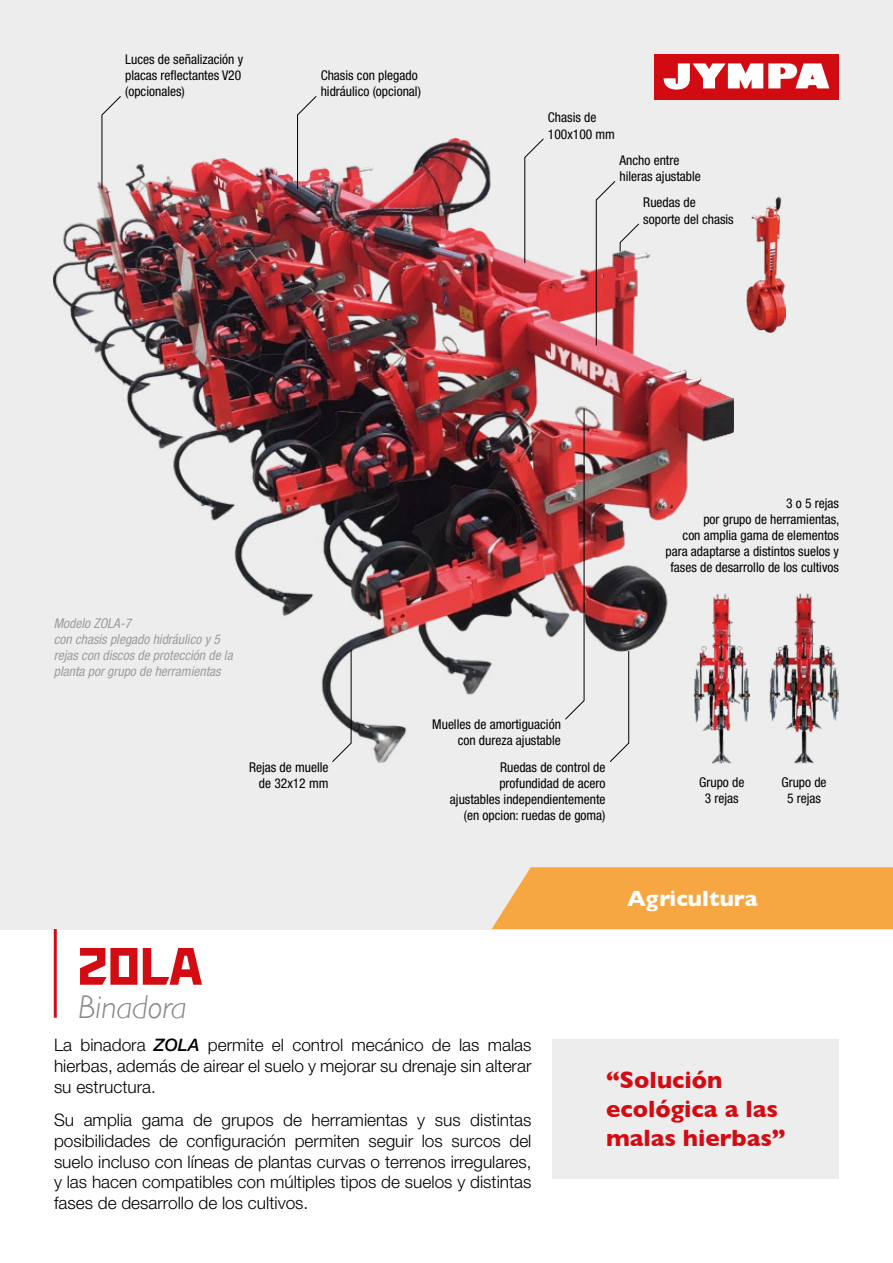
<style>
.page{position:relative;width:893px;height:1263px;background:#fff}
.page>*{position:absolute;margin:0;border:0;box-sizing:border-box;transform-origin:0 0}
.t1{font:52.5px "Racing";color:#d30c14}
.t2{font:italic 300 33px "Gill Sans";color:#878787}
.t3{font:700 24px/28.8px "Gill Sans";color:#d30c14}
.t4{font:700 22.5px "Gill Sans";color:#fff}
.t5{font:300 17.25px/20.7px "Helvetica Neue LT Pro";color:#000;text-align:justify}
.t6{font:condensed 13.5px/16.2px "Helvetica Neue LT Pro";color:#000}
.t7{font:italic condensed 13.5px/16.2px "Helvetica Neue LT Pro";color:#9d9d9c}
.s1{font-weight:500;font-style:italic}
</style>
<div class="page">
<div style="left:0;top:0;width:893px;height:929px;background:#ededed"></div>
<div style="left:492px;top:867px;width:401px;height:62px;background:#f7a741"></div>
<hr style="left:54px;top:929px;width:3px;height:89px;background:#d30c14">
<div style="left:553px;top:1039px;width:286px;height:139px;background:#ededed"></div>
<div style="left:654px;top:54px;width:185px;height:45px;background:#d20a11"></div>
<svg style="left:664px;top:63px;width:165px;height:27px"></svg>
<img style="left:54px;top:139px;width:680px;height:623px">
<svg style="left:297px;top:96px;width:20px;height:94px"></svg>
<svg style="left:101px;top:96px;width:21px;height:94px"></svg>
<svg style="left:524px;top:138px;width:20px;height:126px"></svg>
<svg style="left:596px;top:180px;width:44px;height:166px"></svg>
<svg style="left:331px;top:649px;width:21px;height:113px"></svg>
<svg style="left:609px;top:650px;width:20px;height:112px"></svg>
<img style="left:564px;top:408px;width:21px;height:312px">
<img style="left:747px;top:198px;width:39px;height:135px">
<img style="left:694px;top:594px;width:56px;height:170px">
<img style="left:769px;top:594px;width:70px;height:170px">
<p class="t6" style="left:125px;top:51px;width:120px">Luces de señalización y placas reflectantes V20 (opcionales)</p>
<p class="t6" style="left:321px;top:67px;width:102px">Chasis con plegado hidráulico (opcional)</p>
<p class="t6" style="left:548px;top:109px;width:69px">Chasis de<br>100x100 mm</p>
<p class="t6" style="left:619px;top:152px;width:83px">Ancho entre hileras ajustable</p>
<p class="t6" style="left:643px;top:194px;width:92px">Ruedas de soporte del chasis</p>
<p class="t7" style="left:54px;top:615px;width:180px">Modelo ZOLA-7<br>con chasis plegado hidráulico y 5 rejas con discos de protección de la planta por grupo de herramientas</p>
<p class="t6" style="left:432px;top:716px;width:130px;text-align:right">Muelles de amortiguación con dureza ajustable</p>
<p class="t6" style="left:665px;top:495px;width:175px;text-align:right">3 o 5 rejas<br>por grupo de herramientas,<br>con amplia gama de elementos para adaptarse a distintos suelos y fases de desarrollo de los cultivos</p>
<p class="t6" style="left:249px;top:759px;width:81px;text-align:right">Rejas de muelle de 32x12 mm</p>
<p class="t6" style="left:450px;top:759px;width:157px;text-align:right">Ruedas de control de profundidad de acero ajustables independientemente (en opcion: ruedas de goma)</p>
<p class="t6" style="left:699px;top:774px;width:47px;text-align:center">Grupo de<br>3 rejas</p>
<p class="t6" style="left:781px;top:774px;width:47px;text-align:center">Grupo de<br>5 rejas</p>
<h3 class="t4" style="left:627px;top:880px;width:132px">Agricultura</h3>
<h1 class="t1" style="left:78px;top:935px;width:126px">ZOLA</h1>
<h2 class="t2" style="left:78px;top:988px;width:110px">Binadora</h2>
<p class="t5" style="left:54px;top:1034px;width:479px">La binadora <span class="s1">ZOLA</span> permite el control mecánico de las malas hierbas, además de airear el suelo y mejorar su drenaje sin alterar su estructura.</p>
<p class="t5" style="left:54px;top:1109px;width:479px">Su amplia gama de grupos de herramientas y sus distintas posibilidades de configuración permiten seguir los surcos del suelo incluso con líneas de plantas curvas o terrenos irregulares, y las hacen compatibles con múltiples tipos de suelos y distintas fases de desarrollo de los cultivos.</p>
<h3 class="t3" style="left:606px;top:1065px;width:181px">“Solución ecológica a las malas hierbas”</h3>
</div>
